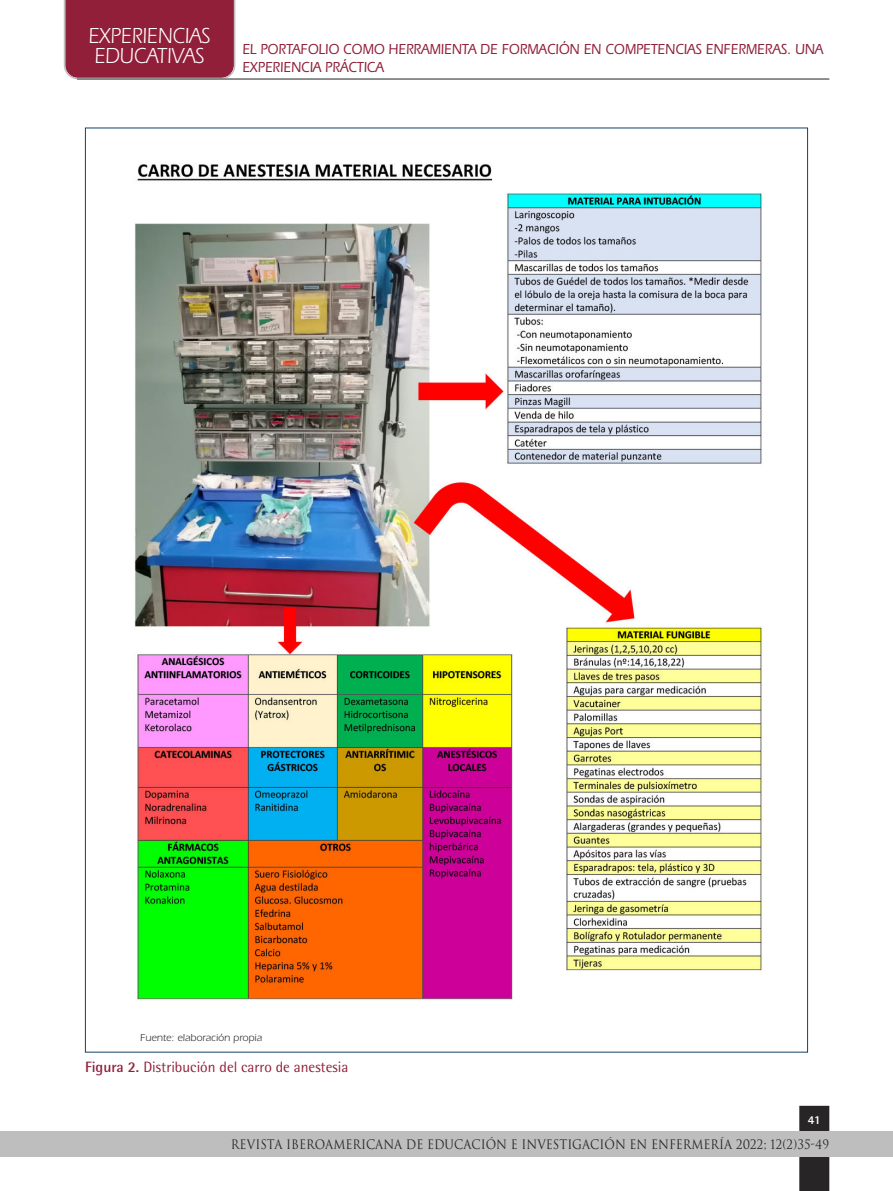
<style>
.page{position:relative;width:893px;height:1191px;background:#fff}
.page>*{position:absolute;margin:0;border:0;box-sizing:border-box;transform-origin:0 0}
.t1{font:22.5px/19.5px "Itc Eras";color:#fff;scale:.9 1}
.t2{font:500 15px/18px "Itc Eras";color:#911f39;scale:.9 1}
.t3{font:15px "Agfa Rotis Semisans";color:#911f39}
.t4{font:12.75px "Trajan";color:#272526;scale:.9 1}
.t5{font:800 12px "Rotis Sans Serif Std";color:#fff}
.t6{font:10.5px "Itc Eras";color:#272526}
.s1{font-weight:700}
</style>
<div class="page">
<div style="left:799px;top:1106px;width:30px;height:85px;background:#272526"></div>
<div style="left:0;top:1131px;width:893px;height:25px;background:#bebebe"></div>
<div style="left:64px;top:0;width:171px;height:79px;background:#911f39"></div>
<hr style="left:77px;top:79px;width:752px;height:1px;background:#808080">
<img style="left:134px;top:164px;width:628px;height:837px">
<h1 class="t1" style="left:88px;top:29px;width:137px">EXPERIENCIAS<br>EDUCATIVAS</h1>
<p class="t2" style="left:242px;top:41px;width:647px">EL PORTAFOLIO COMO HERRAMIENTA DE FORMACIÓN EN COMPETENCIAS ENFERMERAS. UNA<br>EXPERIENCIA PRÁCTICA</p>
<p class="t6" style="left:140px;top:1034px;width:123px">Fuente: elaboración propia</p>
<p class="t3" style="left:85px;top:1061px;width:265px"><span class="s1">Figura 2.</span> Distribución del carro de anestesia</p>
<p class="t5" style="left:808px;top:1113px;width:14px">41</p>
<p class="t4" style="left:231px;top:1137px;width:666px">REVISTA IBEROAMERICANA DE EDUCACIÓN E INVESTIGACIÓN EN ENFERMERÍA 2022; 12(2)35-49</p>
</div>
